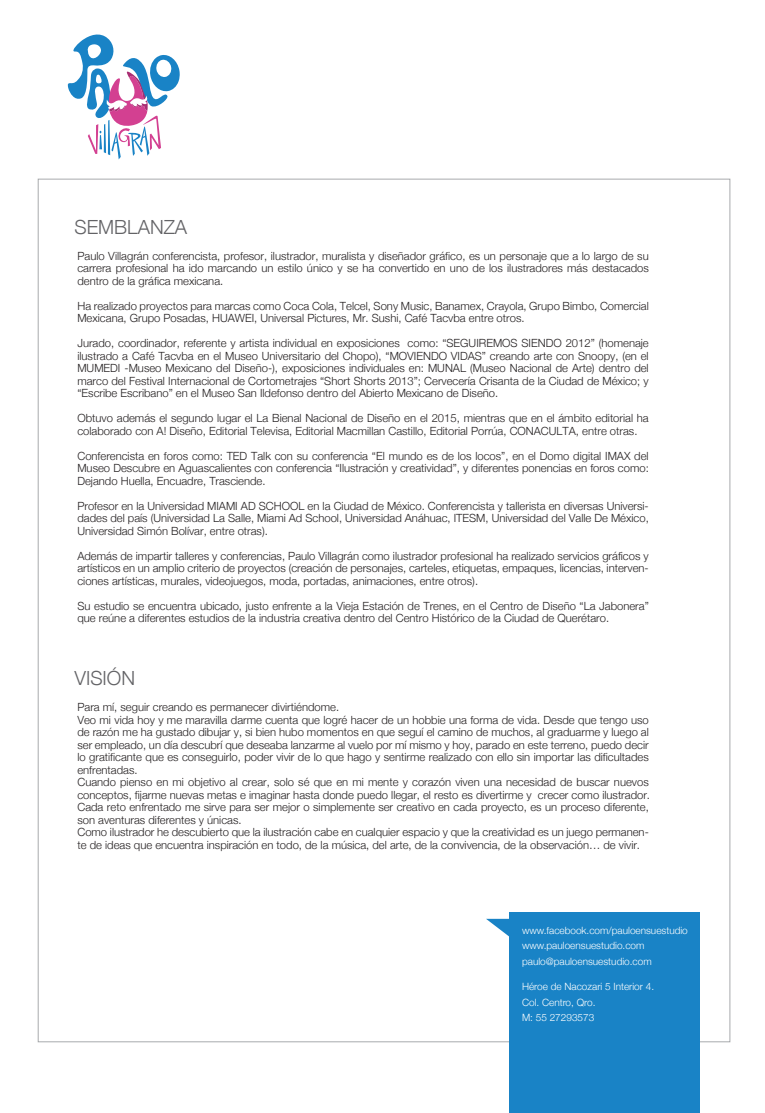
<style>
.page{position:relative;width:765px;height:1113px;background:#fff}
.page>*{position:absolute;margin:0;border:0;box-sizing:border-box;transform-origin:0 0}
.t1{font:300 19.5px "Helvetica Neue";color:#636366}
.t2{font:300 11.25px/12.5px "Helvetica Neue";color:#231f20;text-align:justify}
.t3{font:300 10px/15.6px "Helvetica Neue";color:#fff}
</style>
<div class="page">
<div style="left:509px;top:912px;width:190px;height:201px;background:#1983c6"></div>
<svg style="left:486px;top:919px;width:23px;height:18px"></svg>
<svg style="left:67px;top:34px;width:113px;height:125px"></svg>
<h1 class="t1" style="left:74px;top:212px;width:114px">SEMBLANZA</h1>
<p class="t2" style="left:77px;top:249px;width:573px">Paulo Villagrán conferencista, profesor, ilustrador, muralista y diseñador gráfico, es un personaje que a lo largo de su carrera profesional ha ido marcando un estilo único y se ha convertido en uno de los ilustradores más destacados dentro de la gráfica mexicana.</p>
<p class="t2" style="left:77px;top:299px;width:573px">Ha realizado proyectos para marcas como Coca Cola, Telcel, Sony Music, Banamex, Crayola, Grupo Bimbo, Comercial<br>Mexicana, Grupo Posadas, HUAWEI, Universal Pictures, Mr. Sushi, Café Tacvba entre otros.</p>
<p class="t2" style="left:77px;top:336px;width:573px">Jurado, coordinador, referente y artista individual en exposiciones como: “SEGUIREMOS SIENDO 2012” (homenaje ilustrado a Café Tacvba en el Museo Universitario del Chopo), “MOVIENDO VIDAS” creando arte con Snoopy, (en el MUMEDI -Museo Mexicano del Diseño-), exposiciones individuales en: MUNAL (Museo Nacional de Arte) dentro del marco del Festival Internacional de Cortometrajes “Short Shorts 2013”; Cervecería Crisanta de la Ciudad de México; y “Escribe Escribano” en el Museo San Ildefonso dentro del Abierto Mexicano de Diseño.</p>
<p class="t2" style="left:77px;top:411px;width:573px">Obtuvo además el segundo lugar el La Bienal Nacional de Diseño en el 2015, mientras que en el ámbito editorial ha colaborado con A! Diseño, Editorial Televisa, Editorial Macmillan Castillo, Editorial Porrúa, CONACULTA, entre otras.</p>
<p class="t2" style="left:77px;top:449px;width:573px">Conferencista en foros como: TED Talk con su conferencia “El mundo es de los locos”, en el Domo digital IMAX del Museo Descubre en Aguascalientes con conferencia “Ilustración y creatividad”, y diferentes ponencias en foros como:<br>Dejando Huella, Encuadre, Trasciende.</p>
<p class="t2" style="left:77px;top:499px;width:573px">Profesor en la Universidad MIAMI AD SCHOOL en la Ciudad de México. Conferencista y tallerista en diversas Universi&shy;dades del país (Universidad La Salle, Miami Ad School, Universidad Anáhuac, ITESM, Universidad del Valle De México, Universidad Simón Bolívar, entre otras).</p>
<p class="t2" style="left:77px;top:549px;width:573px">Además de impartir talleres y conferencias, Paulo Villagrán como ilustrador profesional ha realizado servicios gráficos y artísticos en un amplio criterio de proyectos (creación de personajes, carteles, etiquetas, empaques, licencias, interven&shy;ciones artísticas, murales, videojuegos, moda, portadas, animaciones, entre otros).</p>
<p class="t2" style="left:77px;top:599px;width:573px">Su estudio se encuentra ubicado, justo enfrente a la Vieja Estación de Trenes, en el Centro de Diseño “La Jabonera” que reúne a diferentes estudios de la industria creativa dentro del Centro Histórico de la Ciudad de Querétaro.</p>
<h1 class="t1" style="left:74px;top:662px;width:62px">VISIÓN</h1>
<p class="t2" style="left:77px;top:700px;width:574px;text-align:left">Para mí, seguir creando es permanecer divirtiéndome.<br>Veo mi vida hoy y me maravilla darme cuenta que logré hacer de un hobbie una forma de vida. Desde que tengo uso de razón me ha gustado dibujar y, si bien hubo momentos en que seguí el camino de muchos, al graduarme y luego al ser empleado, un día descubrí que deseaba lanzarme al vuelo por mí mismo y hoy, parado en este terreno, puedo decir lo gratificante que es conseguirlo, poder vivir de lo que hago y sentirme realizado con ello sin importar las dificultades enfrentadas.<br>Cuando pienso en mi objetivo al crear, solo sé que en mi mente y corazón viven una necesidad de buscar nuevos conceptos, fijarme nuevas metas e imaginar hasta donde puedo llegar, el resto es divertirme y crecer como ilustrador.<br>Cada reto enfrentado me sirve para ser mejor o simplemente ser creativo en cada proyecto, es un proceso diferente, son aventuras diferentes y únicas.<br>Como ilustrador he descubierto que la ilustración cabe en cualquier espacio y que la creatividad es un juego permanen&shy;te de ideas que encuentra inspiración en todo, de la música, del arte, de la convivencia, de la observación… de vivir.</p>
<p class="t3" style="left:522px;top:922px;width:167px">www.facebook.com/pauloensuestudio www.pauloensuestudio.com paulo@pauloensuestudio.com</p>
<p class="t3" style="left:522px;top:978px;width:134px">Héroe de Nacozari 5 Interior 4.<br>Col. Centro, Qro.<br>M: 55 27293573</p>
</div>
